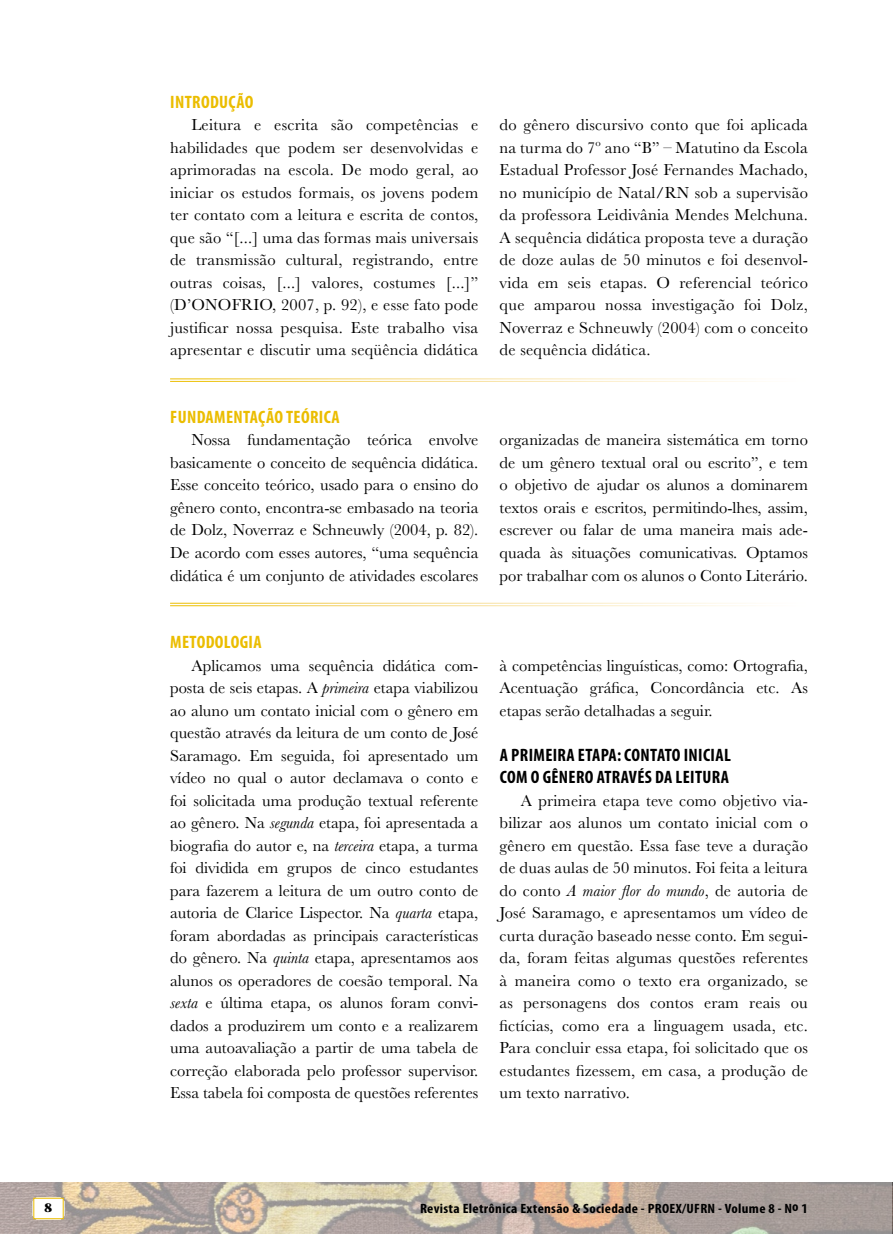
<style>
.page{position:relative;width:893px;height:1234px;background:#fff}
.page>*{position:absolute;margin:0;border:0;box-sizing:border-box;transform-origin:0 0}
.t1{font:700 condensed 18px/22.5px "Myriad Pro";letter-spacing:.02em;color:#000}
.t2{font:700 condensed 18px "Myriad Pro";letter-spacing:.02em;color:#ebbd00}
.t3{font:16.5px/22.5px "Baskerville";color:#000;text-align:justify}
.t4{font:700 condensed 13.5px "Myriad Pro";letter-spacing:.02em;color:#000;scale:1.1 1}
.t5{font:12px "Escafina Low";color:#000;scale:1.1 1}
.s1{font-style:italic}
</style>
<div class="page">
<img style="left:0;top:1182px;width:893px;height:51px">
<svg style="left:32px;top:1196px;width:33px;height:23px"></svg>
<div style="left:33px;top:1197px;width:31px;height:21px;background:#fff"></div>
<p class="t2" style="left:170px;top:92px;width:85px">INTRODUÇÃO</p>
<p class="t3" style="left:170px;top:114px;width:310px;text-indent:21px">Leitura e escrita são competências e habilidades que podem ser desenvolvidas e aprimoradas na escola. De modo geral, ao iniciar os estudos formais, os jovens podem ter contato com a leitura e escrita de contos, que são “[...] uma das formas mais universais de transmissão cultural, registrando, entre outras coisas, [...] valores, costumes [...]” (D’ONOFRIO, 2007, p. 92), e esse fato pode justificar nossa pesquisa. Este trabalho visa apresentar e discutir uma seqüência didática</p>
<p class="t3" style="left:500px;top:114px;width:310px">do gênero discursivo conto que foi aplicada na turma do 7º ano “B” – Matutino da Escola Estadual Professor José Fernandes Machado, no município de Natal/RN sob a supervisão da professora Leidivânia Mendes Melchuna.<br>A sequência didática proposta teve a duração de doze aulas de 50 minutos e foi desenvol&shy;vida em seis etapas. O referencial teórico que amparou nossa investigação foi Dolz, Noverraz e Schneuwly (2004) com o conceito de sequência didática.</p>
<p class="t2" style="left:170px;top:407px;width:171px">FUNDAMENTAÇÃO TEÓRICA</p>
<p class="t3" style="left:170px;top:429px;width:310px;text-indent:21px">Nossa fundamentação teórica envolve basicamente o conceito de sequência didática.<br>Esse conceito teórico, usado para o ensino do gênero conto, encontra-se embasado na teoria de Dolz, Noverraz e Schneuwly (2004, p. 82).<br>De acordo com esses autores, “uma sequência didática é um conjunto de atividades escolares</p>
<p class="t3" style="left:500px;top:429px;width:310px">organizadas de maneira sistemática em torno de um gênero textual oral ou escrito”, e tem o objetivo de ajudar os alunos a dominarem textos orais e escritos, permitindo-lhes, assim, escrever ou falar de uma maneira mais ade&shy;quada às situações comunicativas. Optamos por trabalhar com os alunos o Conto Literário.</p>
<p class="t2" style="left:170px;top:632px;width:93px">METODOLOGIA</p>
<p class="t3" style="left:170px;top:654px;width:310px;text-indent:21px">Aplicamos uma sequência didática com&shy;posta de seis etapas. A <span class="s1">primeira</span> etapa viabilizou ao aluno um contato inicial com o gênero em questão através da leitura de um conto de José Saramago. Em seguida, foi apresentado um vídeo no qual o autor declamava o conto e foi solicitada uma produção textual referente ao gênero. Na <span class="s1">segunda</span> etapa, foi apresentada a biografia do autor e, na <span class="s1">terceira</span> etapa, a turma foi dividida em grupos de cinco estudantes para fazerem a leitura de um outro conto de autoria de Clarice Lispector. Na <span class="s1">quarta</span> etapa, foram abordadas as principais características do gênero. Na <span class="s1">quinta</span> etapa, apresentamos aos alunos os operadores de coesão temporal. Na <span class="s1">sexta</span> e última etapa, os alunos foram convi&shy;dados a produzirem um conto e a realizarem uma autoavaliação a partir de uma tabela de correção elaborada pelo professor supervisor.<br>Essa tabela foi composta de questões referentes</p>
<p class="t3" style="left:500px;top:654px;width:310px">à competências linguísticas, como: Ortografia, Acentuação gráfica, Concordância etc. As etapas serão detalhadas a seguir.</p>
<p class="t1" style="left:500px;top:743px;width:233px">A PRIMEIRA ETAPA: CONTATO INICIAL<br>COM O GÊNERO ATRAVÉS DA LEITURA</p>
<p class="t3" style="left:500px;top:789px;width:310px;text-indent:21px">A primeira etapa teve como objetivo via&shy;bilizar aos alunos um contato inicial com o gênero em questão. Essa fase teve a duração de duas aulas de 50 minutos. Foi feita a leitura do conto <span class="s1">A maior flor do mundo</span>, de autoria de José Saramago, e apresentamos um vídeo de curta duração baseado nesse conto. Em segui&shy;da, foram feitas algumas questões referentes à maneira como o texto era organizado, se as personagens dos contos eram reais ou fictícias, como era a linguagem usada, etc.<br>Para concluir essa etapa, foi solicitado que os estudantes fizessem, em casa, a produção de um texto narrativo.</p>
<p class="t5" style="left:44px;top:1199px;width:9px">8</p>
<p class="t4" style="left:420px;top:1200px;width:354px">Revista Eletrônica Extensão &amp; Sociedade - PROEX/UFRN - Volume 8 - No 1</p>
</div>
